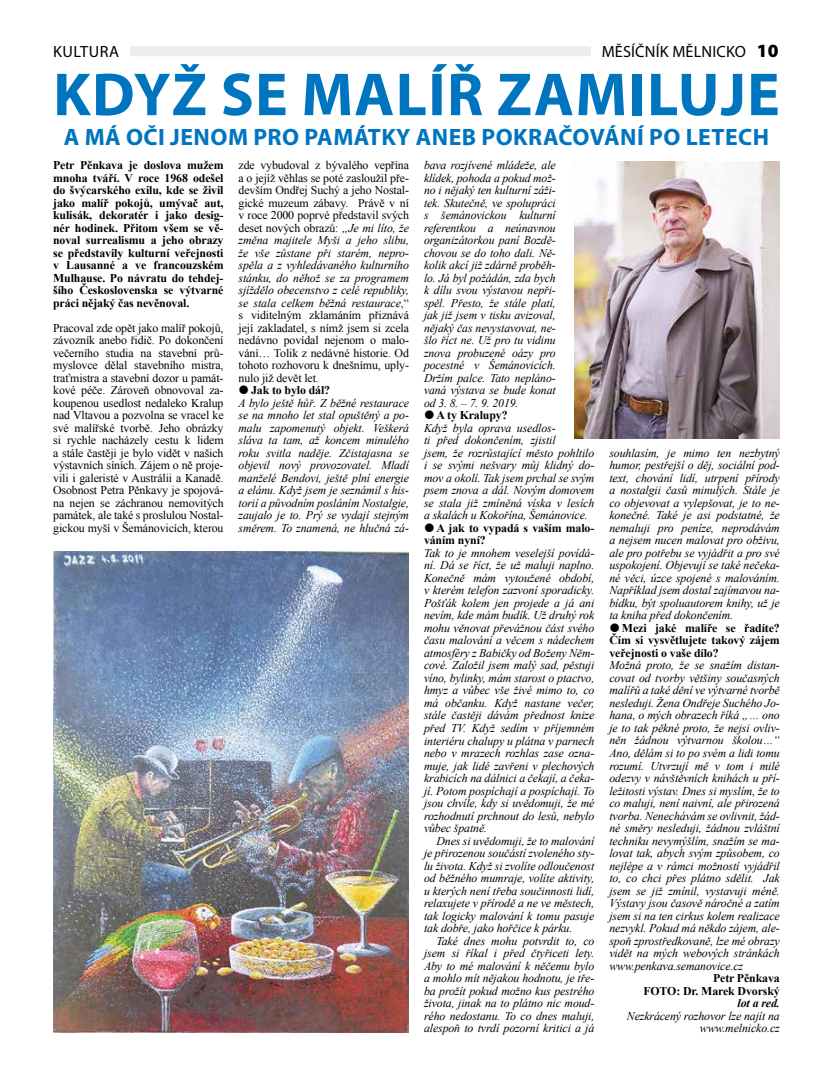
<style>
.page{position:relative;width:833px;height:1081px;background:#fff}
.page>*{position:absolute;margin:0;border:0;box-sizing:border-box;transform-origin:0 0}
.t1{font:700 61.25px "Myriad Pro";letter-spacing:.02em;color:#0075bf}
.t2{font:700 23.75px "Myriad Pro";letter-spacing:.02em;color:#0075bf}
.t3{font:16.25px "Myriad Pro";letter-spacing:.01em;color:#000}
.t4{font:16.25px "Myriad Pro";letter-spacing:.03em;color:#000}
.t5{font:italic 11.88px/12.5px "Times New Roman";letter-spacing:-.01em;color:#000;text-align:justify}
.t6{font:11.88px/12.5px "Times New Roman";letter-spacing:-.01em;color:#000;text-align:justify}
.t7{font:700 11.88px/12.5px "Times New Roman";letter-spacing:-.01em;color:#000;text-align:justify}
.t8{font:italic 700 11.88px "Times New Roman";letter-spacing:-.01em;color:#000}
.s1{font-weight:900;font-size:18.75px}
.s2{font-style:italic}
</style>
<div class="page">
<div style="left:130px;top:46px;width:461px;height:10px;background:#ededed"></div>
<img style="left:574px;top:162px;width:206px;height:276px">
<img style="left:53px;top:552px;width:356px;height:480px">
<h3 class="t4" style="left:53px;top:41px;width:67px">KULTURA</h3>
<h3 class="t3" style="left:601px;top:41px;width:178px">MĚSÍČNÍK MĚLNICKO <span class="s1">10</span></h3>
<h1 class="t1" style="left:53px;top:55px;width:728px">KDYŽ SE MALÍŘ ZAMILUJE</h1>
<h2 class="t2" style="left:64px;top:122px;width:707px">A MÁ OČI JENOM PRO PAMÁTKY ANEB POKRAČOVÁNÍ PO LETECH</h2>
<p class="t7" style="left:53px;top:159px;width:172px">Petr Pěnkava je doslova mužem mnoha tváří. V roce 1968 odešel do švýcarského exilu, kde se živil jako malíř pokojů, umývač aut, kulisák, dekoratér i jako desig&shy;nér hodinek. Přitom všem se vě&shy;noval surrealismu a jeho obrazy se představily kulturní veřejnosti v Lausanné a ve francouzském Mulhause. Po návratu do tehdej&shy;šího Československa se výtvarné práci nějaký čas nevěnoval.</p>
<p class="t6" style="left:53px;top:321px;width:172px">Pracoval zde opět jako malíř pokojů, závozník anebo řidič. Po dokončení večerního studia na stavební prů&shy;myslovce dělal stavebního mistra, traťmistra a stavební dozor u památ&shy;kové péče. Zároveň obnovoval za&shy;koupenou usedlost nedaleko Kralup nad Vltavou a pozvolna se vracel ke své malířské tvorbě. Jeho obrázky si rychle nacházely cestu k lidem a stále častěji je bylo vidět v našich výstavních síních. Zájem o ně proje&shy;vili i galeristé v Austrálii a Kanadě.<br>Osobnost Petra Pěnkavy je spojová&shy;na nejen se záchranou nemovitých památek, ale také s proslulou Nostal&shy;gickou myší v Šemánovicích, kterou</p>
<p class="t5" style="left:424px;top:159px;width:133px">bava rozjívené mládeže, ale klídek, pohoda a pokud mož&shy;no i nějaký ten kulturní záži&shy;tek. Skutečně, ve spolupráci s šemánovickou kulturní referentkou a neúnavnou organizátorkou paní Bozdě&shy;chovou se do toho dali. Ně&shy;kolik akcí již zdárně proběh&shy;lo. Já byl požádán, zda bych k dílu svou výstavou nepři&shy;spěl. Přesto, že stále platí, jak již jsem v tisku avizoval, nějaký čas nevystavovat, ne&shy;šlo říct ne. Už pro tu vidinu znova probuzené oázy pro pocestné v Šemánovicích.<br>Držím palce. Tato nepláno&shy;vaná výstava se bude konat od 3. 8. – 7. 9. 2019.</p>
<p class="t7" style="left:436px;top:409px;width:73px">A ty Kralupy?</p>
<p class="t5" style="left:424px;top:421px;width:172px;text-align:left">Když byla oprava usedlos-<br>ti před dokončením, zjistil<br>jsem, že rozrůstající město pohltilo i se svými nešvary můj klidný do&shy;mov a okolí. Tak jsem prchal se svým psem znova a dál. Novým domovem se stala již zmíněná víska v lesích a skalách u Kokořína, Šemánovice.</p>
<p class="t7" style="left:424px;top:521px;width:172px;text-indent:13px">A jak to vypadá s vaším malo&shy;váním nyní?</p>
<p class="t5" style="left:424px;top:546px;width:172px">Tak to je mnohem veselejší povídá&shy;ní. Dá se říct, že už maluji naplno.<br>Konečně mám vytoužené období, v kterém telefon zazvoní sporadicky.<br>Pošťák kolem jen projede a já ani nevím, kde mám budík. Už druhý rok mohu věnovat převážnou část svého času malování a věcem s nádechem atmosféry z Babičky od Boženy Něm&shy;cové. Založil jsem malý sad, pěstuji víno, bylinky, mám starost o ptactvo, hmyz a vůbec vše živé mimo to, co má občanku. Když nastane večer, stále častěji dávám přednost knize před TV. Když sedím v příjemném interiéru chalupy u plátna v parnech nebo v mrazech rozhlas zase ozna&shy;muje, jak lidé zavřeni v plechových krabicích na dálnici a čekají, a čeka&shy;jí. Potom pospíchají a pospíchají. To jsou chvíle, kdy si uvědomuji, že mé rozhodnutí prchnout do lesů, nebylo vůbec špatně.</p>
<p class="t5" style="left:424px;top:834px;width:172px;text-indent:12px">Dnes si uvědomuji, že to malování je přirozenou součástí zvoleného sty&shy;lu života. Když si zvolíte odloučenost od běžného mumraje, volíte aktivity, u kterých není třeba součinnosti lidí, relaxujete v přírodě a ne ve městech, tak logicky malování k tomu pasuje tak dobře, jako hořčice k párku.</p>
<p class="t5" style="left:424px;top:934px;width:172px;text-indent:12px">Také dnes mohu potvrdit to, co jsem si říkal i před čtyřiceti lety.<br>Aby to mé malování k něčemu bylo a mohlo mít nějakou hodnotu, je tře&shy;ba prožít pokud možno kus pestrého života, jinak na to plátno nic moud&shy;rého nedostanu. To co dnes maluji, alespoň to tvrdí pozorní kritici a já</p>
<p class="t6" style="left:239px;top:159px;width:172px">zde vybudoval z bývalého vepřína a o jejíž věhlas se poté zasloužil pře&shy;devším Ondřej Suchý a jeho Nostal&shy;gické muzeum zábavy. Právě v ní v roce 2000 poprvé představil svých deset nových obrazů: <span class="s2">„Je mi líto, že změna majitele Myši a jeho slibu, že vše zůstane při starém, nepro&shy;spěla a z vyhledávaného kulturního stánku, do něhož se za programem sjíždělo obecenstvo z celé republiky, se stala celkem běžná restaurace</span>,“ s viditelným zklamáním přiznává její zakladatel, s nímž jsem si zcela nedávno povídal nejenom o malo&shy;vání… Tolik z nedávné historie. Od tohoto rozhovoru k dnešnímu, uply&shy;nulo již devět let.</p>
<p class="t7" style="left:251px;top:384px;width:81px">Jak to bylo dál?</p>
<p class="t5" style="left:238px;top:396px;width:172px">A bylo ještě hůř. Z běžné restaurace se na mnoho let stal opuštěný a po&shy;malu zapomenutý objekt. Veškerá sláva ta tam, až koncem minulého roku svitla naděje. Zčistajasna se objevil nový provozovatel. Mladí manželé Bendovi, ještě plní energie a elánu. Když jsem je seznámil s his&shy;torií a původním posláním Nostalgie, zaujalo je to. Prý se vydají stejným směrem. To znamená, ne hlučná zá-</p>
<p class="t5" style="left:609px;top:446px;width:172px">souhlasím, je mimo ten nezbytný humor, pestřejší o děj, sociální pod&shy;text, chování lidí, utrpení přírody a nostalgii časů minulých. Stále je co objevovat a vylepšovat, je to ne&shy;konečné. Také je asi podstatné, že nemaluji pro peníze, neprodávám a nejsem nucen malovat pro obživu, ale pro potřebu se vyjádřit a pro své uspokojení. Objevují se také nečeka&shy;né věci, úzce spojené s malováním.<br>Například jsem dostal zajímavou na&shy;bídku, být spoluautorem knihy, už je ta kniha před dokončením.</p>
<p class="t7" style="left:609px;top:621px;width:172px;text-indent:13px">Mezi jaké malíře se řadíte?<br>Čím si vysvětlujete takový zájem veřejnosti o vaše dílo?</p>
<p class="t5" style="left:609px;top:659px;width:172px">Možná proto, že se snažím distan&shy;covat od tvorby většiny současných malířů a také dění ve výtvarné tvorbě nesleduji. Žena Ondřeje Suchého Jo&shy;hana, o mých obrazech říká „… ono je to tak pěkné proto, že nejsi ovliv&shy;něn žádnou výtvarnou školou…“ Ano, dělám si to po svém a lidi tomu rozumí. Utvrzují mě v tom i milé odezvy v návštěvních knihách u pří&shy;ležitosti výstav. Dnes si myslím, že to co maluji, není naivní, ale přirozená tvorba. Nenechávám se ovlivnit, žád&shy;né směry nesleduji, žádnou zvláštní techniku nevymýšlím, snažím se ma&shy;lovat tak, abych svým způsobem, co nejlépe a v rámci možností vyjádřil to, co chci přes plátno sdělit. Jak jsem se již zmínil, vystavuji méně.<br>Výstavy jsou časově náročné a zatím jsem si na ten cirkus kolem realizace nezvykl. Pokud má někdo zájem, ale&shy;spoň zprostředkovaně, lze mé obrazy vidět na mých webových stránkách www.penkava.semanovice.cz</p>
<p class="t7" style="left:643px;top:971px;width:138px;text-align:right">Petr Pěnkava<br>FOTO: Dr. Marek Dvorský</p>
<p class="t8" style="left:737px;top:995px;width:44px">lot a red.</p>
<p class="t5" style="left:627px;top:1009px;width:154px;text-align:right">Nezkrácený rozhovor lze najít na www.melnicko.cz</p>
</div>
